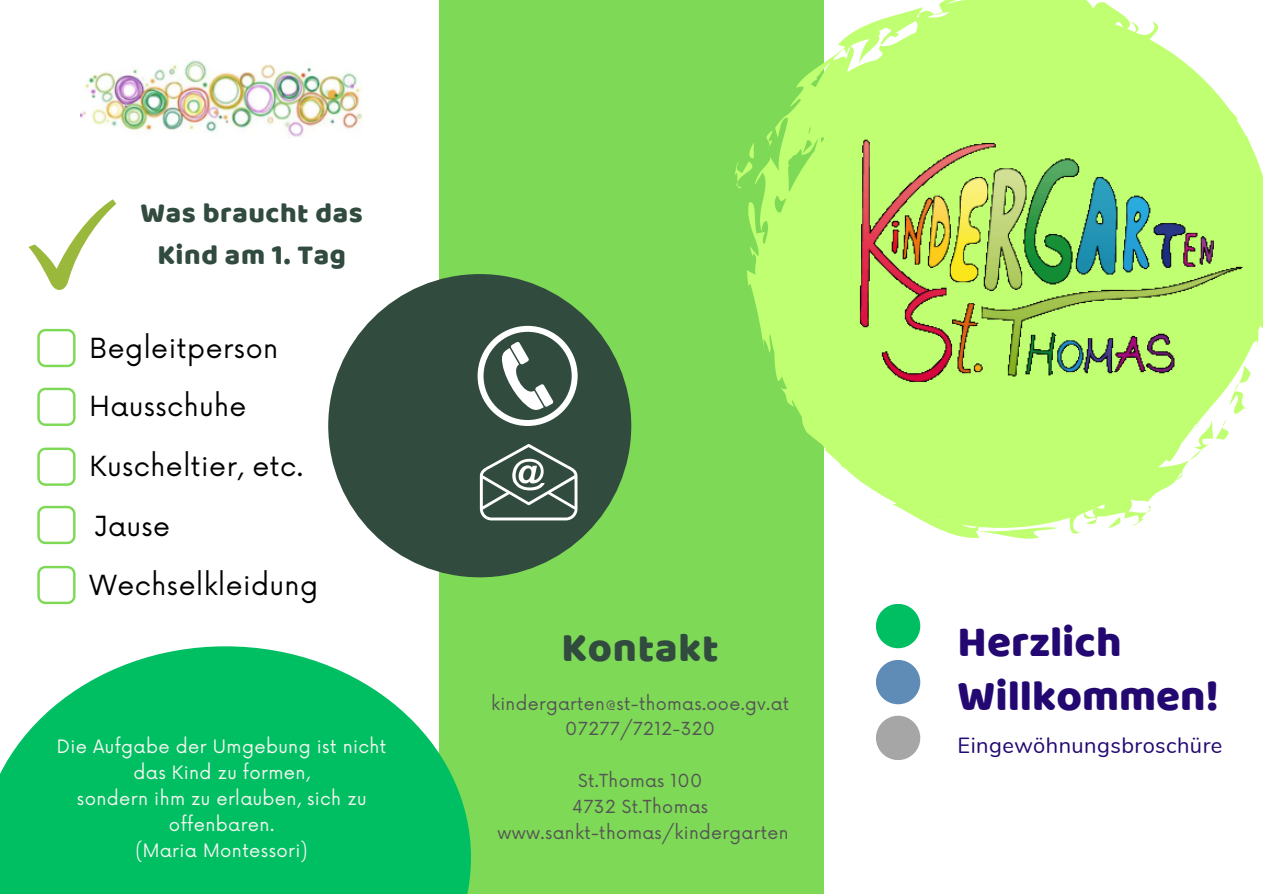
<style>
.page{position:relative;width:1263px;height:894px;background:#fff}
.page>*{position:absolute;margin:0;border:0;box-sizing:border-box;transform-origin:0 0}
.t1{font:43.8px/53.6px "Baloo";color:#230871}
.t2{font:41.4px "Baloo";letter-spacing:.02em;color:#314b3f}
.t3{font:28.5px/41.5px "Baloo";letter-spacing:.02em;color:#314b3f;text-align:center}
.t4{font:27px "Now";letter-spacing:.02em;color:#000}
.t5{font:21.9px "Nunito";letter-spacing:.02em;color:#230871}
.t6{font:18px/25.8px "Now";letter-spacing:.02em;color:#f5f5ef;text-align:center}
.t7{font:17.55px "Now";letter-spacing:.02em;color:#545454}
</style>
<div class="page">
<div style="left:439px;top:0;width:384px;height:893px;background:#7ed957"></div>
<svg style="left:0;top:646px;width:471px;height:247px;fill:#00bf63"></svg>
<div style="left:328px;top:274px;width:303px;height:303px;background:#314b3f;border-radius:50%"></div>
<img style="left:735px;top:0;width:528px;height:588px">
<div style="left:876px;top:603px;width:44px;height:45px;background:#00bf63;border-radius:50%"></div>
<div style="left:876px;top:659px;width:44px;height:45px;background:#5e8cb6;border-radius:50%"></div>
<div style="left:876px;top:715px;width:44px;height:44px;background:#a6a6a6;border-radius:50%"></div>
<img style="left:81px;top:60px;width:282px;height:77px">
<svg style="left:29px;top:199px;width:87px;height:91px"></svg>
<svg style="left:37px;top:329px;width:39px;height:38px"></svg>
<svg style="left:37px;top:387px;width:39px;height:39px"></svg>
<svg style="left:37px;top:447px;width:39px;height:38px"></svg>
<svg style="left:37px;top:505px;width:39px;height:39px"></svg>
<svg style="left:37px;top:565px;width:39px;height:39px"></svg>
<svg style="left:478px;top:326px;width:100px;height:100px"></svg>
<svg style="left:480px;top:444px;width:97px;height:76px"></svg>
<p class="t3" style="left:141px;top:191px;width:224px">Was braucht das<br>Kind am 1. Tag</p>
<p class="t4" style="left:90px;top:333px;width:190px">Begleitperson</p>
<p class="t4" style="left:90px;top:391px;width:158px">Hausschuhe</p>
<p class="t4" style="left:90px;top:451px;width:215px">Kuscheltier, etc.</p>
<p class="t4" style="left:94px;top:511px;width:77px">Jause</p>
<p class="t4" style="left:90px;top:570px;width:230px">Wechselkleidung</p>
<p class="t6" style="left:57px;top:734px;width:331px">Die Aufgabe der Umgebung ist nicht das Kind zu formen,</p>
<p class="t6" style="left:77px;top:786px;width:291px">sondern ihm zu erlauben, sich zu offenbaren.</p>
<p class="t6" style="left:136px;top:837px;width:173px">(Maria Montessori)</p>
<p class="t2" style="left:561px;top:622px;width:159px">Kontakt</p>
<p class="t7" style="left:491px;top:693px;width:300px">kindergarten@st-thomas.ooe.gv.at</p>
<p class="t7" style="left:565px;top:719px;width:151px">07277/7212-320</p>
<p class="t7" style="left:578px;top:770px;width:126px">St.Thomas 100</p>
<p class="t7" style="left:572px;top:796px;width:137px">4732 St.Thomas</p>
<p class="t7" style="left:497px;top:822px;width:292px">www.sankt-thomas/kindergarten</p>
<p class="t1" style="left:958px;top:614px;width:263px">Herzlich<br>Willkommen!</p>
<p class="t5" style="left:958px;top:731px;width:266px">Eingewöhnungsbroschüre</p>
</div>
